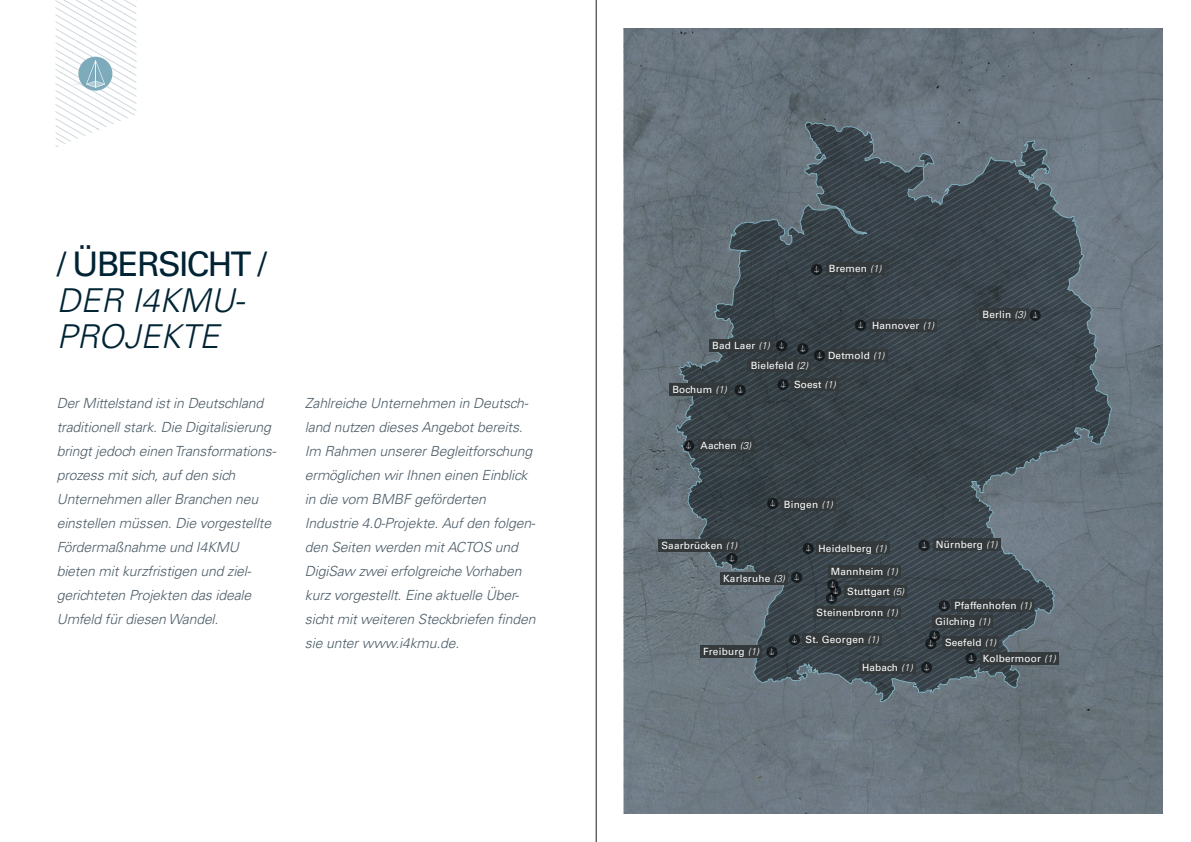
<style>
.page{position:relative;width:1191px;height:842px;background:#fff}
.page>*{position:absolute;margin:0;border:0;box-sizing:border-box;transform-origin:0 0}
.t1{font:34px "Univers LT Pro 55 Roman";letter-spacing:-.05em;color:#002334}
.t2{font:italic 300 33px/36px "Univers LT Pro 45";color:#002334}
.t3{font:italic 300 14px/24px "Univers LT Pro 45";letter-spacing:-.01em;color:#4b5c67}
.t4{font:10px "Univers LT Pro 55 Roman";letter-spacing:.02em;color:#fff}
.s1{font-family:"Univers LT Pro 45";font-weight:300;font-style:italic}
</style>
<div class="page">
<svg style="left:624px;top:28px;width:538px;height:786px;background:#6a757e"></svg>
<svg style="left:675px;top:121px;width:437px;height:581px;background:#4c575f"></svg>
<svg style="left:55px;top:0;width:81px;height:147px"></svg>
<hr style="left:596px;top:0;width:1px;height:842px;background:#1d1d1b">
<div style="left:869px;top:319px;width:68px;height:13px;background:#34393b"></div>
<div style="left:825px;top:349px;width:62px;height:13px;background:#34393b"></div>
<div style="left:791px;top:378px;width:48px;height:13px;background:#34393b"></div>
<div style="left:979px;top:308px;width:49px;height:13px;background:#34393b"></div>
<div style="left:802px;top:632px;width:79px;height:13px;background:#34393b"></div>
<div style="left:700px;top:645px;width:62px;height:13px;background:#34393b"></div>
<div style="left:932px;top:615px;width:61px;height:13px;background:#34393b"></div>
<div style="left:951px;top:599px;width:83px;height:13px;background:#34393b"></div>
<div style="left:942px;top:636px;width:57px;height:13px;background:#34393b"></div>
<div style="left:826px;top:262px;width:58px;height:13px;background:#34393b"></div>
<div style="left:659px;top:539px;width:81px;height:12px;background:#34393b"></div>
<div style="left:815px;top:541px;width:74px;height:13px;background:#34393b"></div>
<div style="left:781px;top:498px;width:54px;height:13px;background:#34393b"></div>
<div style="left:980px;top:652px;width:78px;height:13px;background:#34393b"></div>
<div style="left:859px;top:661px;width:56px;height:13px;background:#34393b"></div>
<div style="left:748px;top:359px;width:63px;height:12px;background:#34393b"></div>
<div style="left:709px;top:339px;width:64px;height:13px;background:#34393b"></div>
<div style="left:669px;top:383px;width:61px;height:13px;background:#34393b"></div>
<div style="left:844px;top:585px;width:63px;height:13px;background:#34393b"></div>
<div style="left:813px;top:606px;width:88px;height:13px;background:#34393b"></div>
<div style="left:828px;top:565px;width:73px;height:13px;background:#34393b"></div>
<div style="left:720px;top:572px;width:68px;height:12px;background:#34393b"></div>
<div style="left:933px;top:538px;width:67px;height:13px;background:#34393b"></div>
<div style="left:811px;top:264px;width:11px;height:11px;border:2px solid #676c6e;border-radius:50%"></div>
<svg style="left:814px;top:266px;width:5px;height:6px"></svg>
<div style="left:855px;top:320px;width:11px;height:11px;border:2px solid #676c6e;border-radius:50%"></div>
<div style="left:814px;top:350px;width:11px;height:11px;border:2px solid #676c6e;border-radius:50%"></div>
<div style="left:777px;top:379px;width:11px;height:11px;border:2px solid #676c6e;border-radius:50%"></div>
<div style="left:1029px;top:310px;width:11px;height:11px;border:2px solid #676c6e;border-radius:50%"></div>
<div style="left:789px;top:634px;width:11px;height:11px;border:2px solid #676c6e;border-radius:50%"></div>
<div style="left:766px;top:646px;width:11px;height:12px;border:2px solid #676c6e;border-radius:50%"></div>
<div style="left:929px;top:630px;width:11px;height:11px;border:2px solid #676c6e;border-radius:50%"></div>
<div style="left:939px;top:601px;width:9px;height:9px;background:#171c1f;border-radius:50%"></div>
<div style="left:938px;top:600px;width:11px;height:11px;border:2px solid #676c6e;border-radius:50%"></div>
<div style="left:925px;top:638px;width:11px;height:11px;border:2px solid #676c6e;border-radius:50%"></div>
<svg style="left:858px;top:322px;width:5px;height:6px"></svg>
<svg style="left:817px;top:352px;width:5px;height:6px"></svg>
<svg style="left:780px;top:381px;width:5px;height:6px"></svg>
<svg style="left:1032px;top:312px;width:5px;height:6px"></svg>
<svg style="left:792px;top:636px;width:5px;height:7px"></svg>
<svg style="left:769px;top:648px;width:5px;height:7px"></svg>
<svg style="left:942px;top:602px;width:4px;height:7px"></svg>
<svg style="left:928px;top:632px;width:9px;height:14px"></svg>
<div style="left:797px;top:343px;width:11px;height:11px;border:2px solid #676c6e;border-radius:50%"></div>
<div style="left:776px;top:340px;width:11px;height:11px;border:2px solid #676c6e;border-radius:50%"></div>
<div style="left:734px;top:385px;width:11px;height:11px;border:2px solid #676c6e;border-radius:50%"></div>
<svg style="left:800px;top:345px;width:5px;height:6px"></svg>
<svg style="left:779px;top:342px;width:5px;height:7px"></svg>
<svg style="left:737px;top:387px;width:5px;height:6px"></svg>
<div style="left:965px;top:653px;width:11px;height:11px;border:2px solid #676c6e;border-radius:50%"></div>
<div style="left:921px;top:662px;width:11px;height:11px;border:2px solid #676c6e;border-radius:50%"></div>
<svg style="left:968px;top:655px;width:5px;height:6px"></svg>
<svg style="left:924px;top:664px;width:5px;height:6px"></svg>
<div style="left:918px;top:540px;width:11px;height:11px;border:2px solid #676c6e;border-radius:50%"></div>
<svg style="left:921px;top:542px;width:5px;height:6px"></svg>
<div style="left:830px;top:585px;width:11px;height:12px;border:2px solid #676c6e;border-radius:50%"></div>
<div style="left:826px;top:593px;width:11px;height:11px;border:2px solid #676c6e;border-radius:50%"></div>
<div style="left:827px;top:579px;width:11px;height:11px;border:2px solid #676c6e;border-radius:50%"></div>
<svg style="left:829px;top:581px;width:9px;height:20px"></svg>
<div style="left:791px;top:572px;width:11px;height:11px;border:2px solid #676c6e;border-radius:50%"></div>
<svg style="left:794px;top:574px;width:5px;height:6px"></svg>
<div style="left:802px;top:543px;width:12px;height:11px;border:2px solid #676c6e;border-radius:50%"></div>
<div style="left:767px;top:498px;width:11px;height:11px;border:2px solid #676c6e;border-radius:50%"></div>
<svg style="left:806px;top:545px;width:4px;height:6px"></svg>
<svg style="left:770px;top:500px;width:5px;height:6px"></svg>
<div style="left:726px;top:553px;width:11px;height:11px;border:2px solid #676c6e;border-radius:50%"></div>
<svg style="left:729px;top:555px;width:5px;height:6px"></svg>
<div style="left:698px;top:439px;width:56px;height:13px;background:#34393b"></div>
<div style="left:683px;top:440px;width:11px;height:11px;border:2px solid #676c6e;border-radius:50%"></div>
<svg style="left:686px;top:442px;width:5px;height:7px"></svg>
<p class="t1" style="left:57px;top:240px;width:212px">/ ÜBERSICHT /</p>
<p class="t2" style="left:57px;top:282px;width:190px">DER I4KMU-<br>PROJEKTE</p>
<p class="t3" style="left:57px;top:391px;width:221px">Der Mittelstand ist in Deutschland traditionell stark. Die Digitalisierung bringt jedoch einen Transformations&shy;prozess mit sich, auf den sich Unternehmen aller Branchen neu einstellen müssen. Die vorgestellte Fördermaßnahme und I4KMU bieten mit kurzfristigen und ziel&shy;gerichteten Projekten das ideale Umfeld für diesen Wandel.</p>
<p class="t3" style="left:305px;top:391px;width:232px">Zahlreiche Unternehmen in Deutsch&shy;land nutzen dieses Angebot bereits.<br>Im Rahmen unserer Begleitforschung ermöglichen wir Ihnen einen Einblick in die vom BMBF geförderten Industrie 4.0-Projekte. Auf den folgen&shy;den Seiten werden mit ACTOS und DigiSaw zwei erfolgreiche Vorhaben kurz vorgestellt. Eine aktuelle Über&shy;sicht mit weiteren Steckbriefen finden sie unter www.i4kmu.de.</p>
<p class="t4" style="left:828px;top:261px;width:54px">Bremen <span class="s1">(1)</span></p>
<p class="t4" style="left:872px;top:318px;width:64px">Hannover <span class="s1">(1)</span></p>
<p class="t4" style="left:828px;top:349px;width:58px">Detmold <span class="s1">(1)</span></p>
<p class="t4" style="left:794px;top:378px;width:43px">Soest <span class="s1">(1)</span></p>
<p class="t4" style="left:712px;top:338px;width:59px">Bad Laer <span class="s1">(1)</span></p>
<p class="t4" style="left:672px;top:383px;width:56px">Bochum <span class="s1">(1)</span></p>
<p class="t4" style="left:750px;top:358px;width:59px">Bielefeld <span class="s1">(2)</span></p>
<p class="t4" style="left:700px;top:439px;width:52px">Aachen <span class="s1">(3)</span></p>
<p class="t4" style="left:784px;top:497px;width:51px">Bingen <span class="s1">(1)</span></p>
<p class="t4" style="left:982px;top:308px;width:45px">Berlin <span class="s1">(3)</span></p>
<p class="t4" style="left:661px;top:538px;width:77px">Saarbrücken <span class="s1">(1)</span></p>
<p class="t4" style="left:818px;top:541px;width:70px">Heidelberg <span class="s1">(1)</span></p>
<p class="t4" style="left:723px;top:571px;width:63px">Karlsruhe <span class="s1">(3)</span></p>
<p class="t4" style="left:703px;top:645px;width:57px">Freiburg <span class="s1">(1)</span></p>
<p class="t4" style="left:830px;top:565px;width:69px">Mannheim <span class="s1">(1)</span></p>
<p class="t4" style="left:847px;top:585px;width:59px">Stuttgart <span class="s1">(5)</span></p>
<p class="t4" style="left:816px;top:605px;width:83px">Steinenbronn <span class="s1">(1)</span></p>
<p class="t4" style="left:805px;top:632px;width:75px">St. Georgen <span class="s1">(1)</span></p>
<p class="t4" style="left:862px;top:660px;width:52px">Habach <span class="s1">(1)</span></p>
<p class="t4" style="left:936px;top:537px;width:63px">Nürnberg <span class="s1">(1)</span></p>
<p class="t4" style="left:954px;top:599px;width:78px">Pfaffenhofen <span class="s1">(1)</span></p>
<p class="t4" style="left:945px;top:636px;width:53px">Seefeld <span class="s1">(1)</span></p>
<p class="t4" style="left:935px;top:614px;width:57px">Gilching <span class="s1">(1)</span></p>
<p class="t4" style="left:982px;top:652px;width:74px">Kolbermoor <span class="s1">(1)</span></p>
</div>
